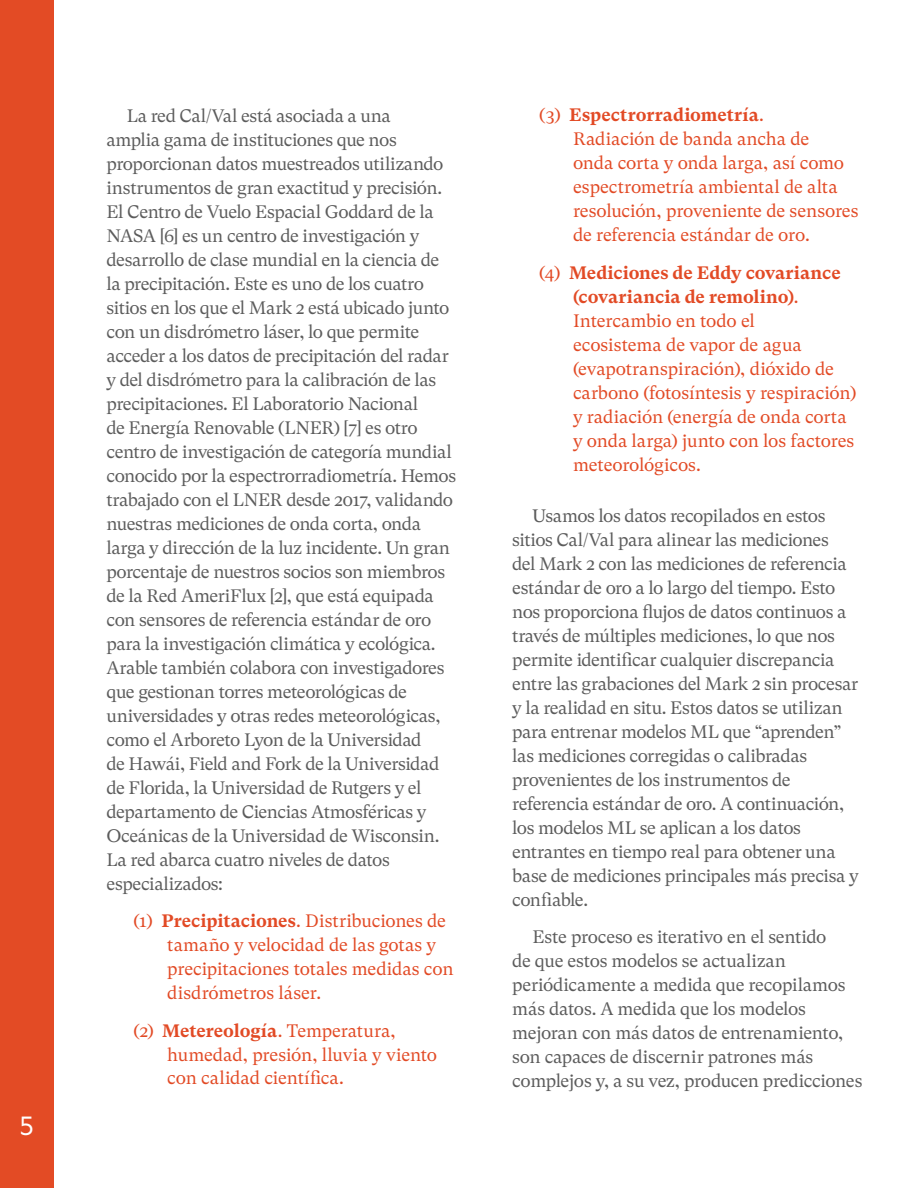
<style>
.page{position:relative;width:918px;height:1188px;background:#fff}
.page>*{position:absolute;margin:0;border:0;box-sizing:border-box;transform-origin:0 0}
.t1{font:30px "Metric";color:#fff}
.t2{font:18px/24px "GT Super Text";letter-spacing:-.025em;color:#5c5c5c}
.t3{font:18px/24px "GT Super Text";letter-spacing:-.005em;color:#e24a25}
.s1{font-weight:700}
</style>
<div class="page">
<div style="left:0;top:0;width:54px;height:1188px;background:#e34b25"></div>
<h1 class="t1" style="left:20px;top:1108px;width:15px">5</h1>
<p class="t2" style="left:107px;top:104px;width:351px;text-indent:20px">La red Cal/Val está asociada a una<br>amplia gama de instituciones que nos proporcionan datos muestreados utilizando instrumentos de gran exactitud y precisión.<br>El Centro de Vuelo Espacial Goddard de la NASA [6] es un centro de investigación y desarrollo de clase mundial en la ciencia de la precipitación. Este es uno de los cuatro sitios en los que el Mark 2 está ubicado junto con un disdrómetro láser, lo que permite acceder a los datos de precipitación del radar y del disdrómetro para la calibración de las precipitaciones. El Laboratorio Nacional<br>de Energía Renovable (LNER) [7] es otro centro de investigación de categoría mundial conocido por la espectrorradiometría. Hemos trabajado con el LNER desde 2017, validando nuestras mediciones de onda corta, onda larga y dirección de la luz incidente. Un gran porcentaje de nuestros socios son miembros de la Red AmeriFlux [2], que está equipada con sensores de referencia estándar de oro para la investigación climática y ecológica.<br>Arable también colabora con investigadores que gestionan torres meteorológicas de universidades y otras redes meteorológicas, como el Arboreto Lyon de la Universidad<br>de Hawái, Field and Fork de la Universidad de Florida, la Universidad de Rutgers y el departamento de Ciencias Atmosféricas y Oceánicas de la Universidad de Wisconsin.<br>La red abarca cuatro niveles de datos especializados:</p>
<p class="t3" style="left:167px;top:909px;width:288px;text-indent:-34px">(1) <span class="s1">Precipitaciones</span>. Distribuciones de tamaño y velocidad de las gotas y precipitaciones totales medidas con disdrómetros láser.</p>
<p class="t3" style="left:167px;top:1018px;width:271px;text-indent:-34px">(2) <span class="s1">Metereología</span>. Temperatura, humedad, presión, lluvia y viento con calidad científica.</p>
<p class="t3" style="left:573px;top:103px;width:287px;text-indent:-34px">(3) <span class="s1">Espectrorradiometría</span>.<br>Radiación de banda ancha de<br>onda corta y onda larga, así como espectrometría ambiental de alta resolución, proveniente de sensores de referencia estándar de oro.</p>
<p class="t3" style="left:573px;top:261px;width:285px;text-indent:-34px">(4) <span class="s1">Mediciones de Eddy covariance (covariancia de remolino)</span>.<br>Intercambio en todo el<br>ecosistema de vapor de agua (evapotranspiración), dióxido de carbono (fotosíntesis y respiración) y radiación (energía de onda corta y onda larga) junto con los factores meteorológicos.</p>
<p class="t2" style="left:512px;top:504px;width:348px;text-indent:20px">Usamos los datos recopilados en estos sitios Cal/Val para alinear las mediciones<br>del Mark 2 con las mediciones de referencia estándar de oro a lo largo del tiempo. Esto nos proporciona flujos de datos continuos a través de múltiples mediciones, lo que nos permite identificar cualquier discrepancia entre las grabaciones del Mark 2 sin procesar y la realidad en situ. Estos datos se utilizan para entrenar modelos ML que “aprenden” las mediciones corregidas o calibradas provenientes de los instrumentos de referencia estándar de oro. A continuación, los modelos ML se aplican a los datos entrantes en tiempo real para obtener una base de mediciones principales más precisa y confiable.</p>
<p class="t2" style="left:512px;top:925px;width:352px;text-indent:20px">Este proceso es iterativo en el sentido<br>de que estos modelos se actualizan periódicamente a medida que recopilamos más datos. A medida que los modelos mejoran con más datos de entrenamiento, son capaces de discernir patrones más complejos y, a su vez, producen predicciones</p>
</div>
